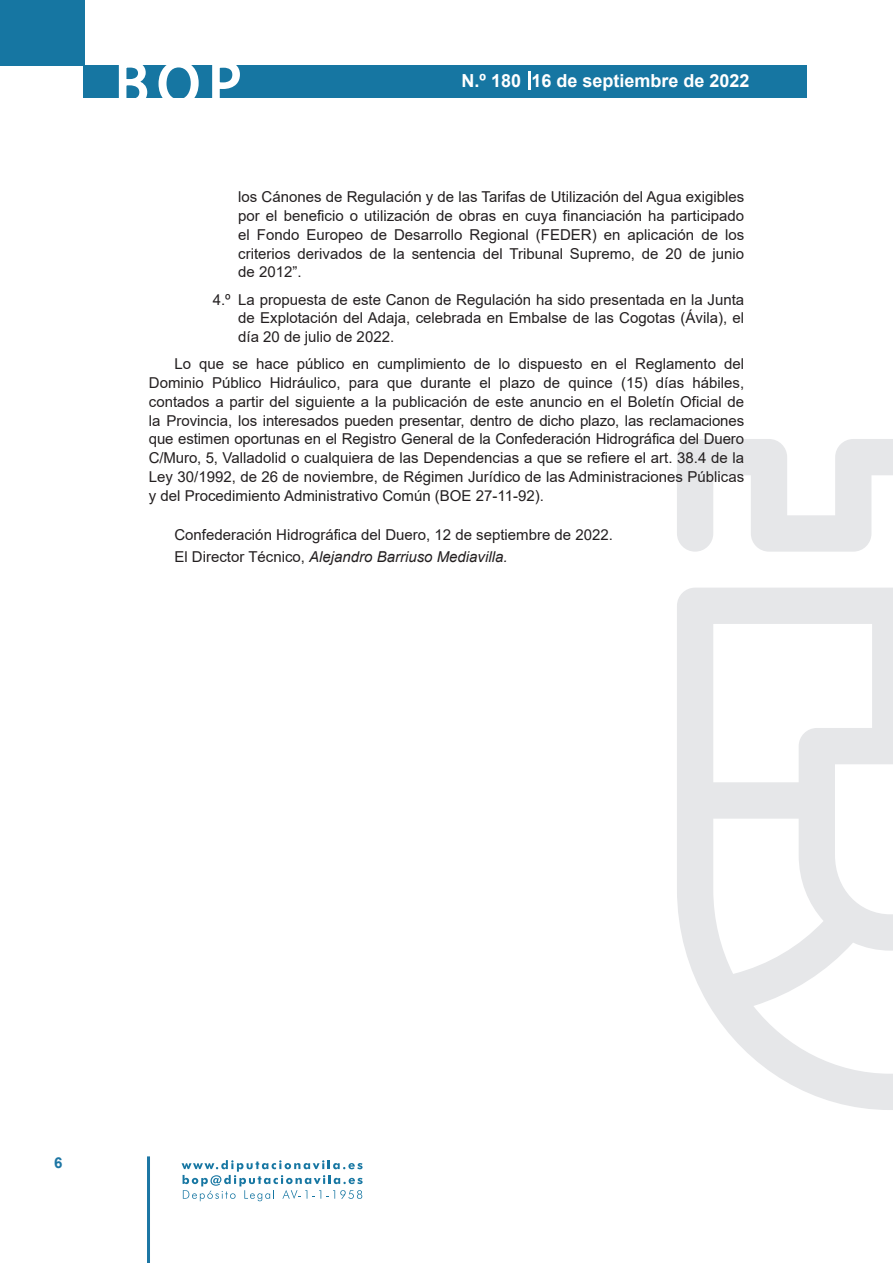
<style>
.page{position:relative;width:893px;height:1263px;background:#fff}
.page>*{position:absolute;margin:0;border:0;box-sizing:border-box;transform-origin:0 0}
.t1{font:500 61.5px "Avant Garde";color:#fff}
.t2{font:700 18px "Arial";color:#fff}
.t3{font:15px/18.8px "Arial";color:#231f20;text-align:justify}
.t4{font:700 15px "Arial";color:#1d76a4}
.s1{font-style:italic}
</style>
<div class="page">
<div style="left:0;top:0;width:85px;height:65px;background:#1676a2"></div>
<div style="left:84px;top:65px;width:723px;height:33px;background:#1676a2"></div>
<svg style="left:118px;top:65px;width:30px;height:33px"></svg>
<svg style="left:158px;top:65px;width:41px;height:33px"></svg>
<svg style="left:212px;top:65px;width:28px;height:33px"></svg>
<svg style="left:182px;top:1160px;width:181px;height:41px"></svg>
<hr style="left:147px;top:1156px;width:3px;height:107px;background:#1d76a4">
<svg style="left:529px;top:71px;width:2px;height:19px"></svg>
<svg style="left:677px;top:439px;width:216px;height:671px"></svg>
<h1 class="t1" style="left:115px;top:46px;width:128px">BOP</h1>
<p class="t2" style="left:462px;top:68px;width:289px">N.º 180 16 de septiembre de 2022</p>
<p class="t3" style="left:238px;top:188px;width:507px">los Cánones de Regulación y de las Tarifas de Utilización del Agua exigibles por el beneficio o utilización de obras en cuya financiación ha participado el Fondo Europeo de Desarrollo Regional (FEDER) en aplicación de los criterios derivados de la sentencia del Tribunal Supremo, de 20 de junio de 2012”.</p>
<p class="t3" style="left:238px;top:290px;width:508px;text-indent:-26px">4.º La propuesta de este Canon de Regulación ha sido presentada en la Junta de Explotación del Adaja, celebrada en Embalse de las Cogotas (Ávila), el día 20 de julio de 2022.</p>
<p class="t3" style="left:149px;top:355px;width:597px;text-indent:26px">Lo que se hace público en cumplimiento de lo dispuesto en el Reglamento del Dominio Público Hidráulico, para que durante el plazo de quince (15) días hábiles, contados a partir del siguiente a la publicación de este anuncio en el Boletín Oficial de la Provincia, los interesados pueden presentar, dentro de dicho plazo, las reclamaciones que estimen oportunas en el Registro General de la Confederación Hidrográfica del Duero C/Muro, 5, Valladolid o cualquiera de las Dependencias a que se refiere el art. 38.4 de la Ley 30/1992, de 26 de noviembre, de Régimen Jurídico de las Administraciones Públicas y del Procedimiento Administrativo Común (BOE 27-11-92).</p>
<p class="t3" style="left:174px;top:523px;width:440px;line-height:22.2px">Confederación Hidrográfica del Duero, 12 de septiembre de 2022.<br>El Director Técnico, <span class="s1">Alejandro Barriuso Mediavilla.</span></p>
<p class="t4" style="left:54px;top:1152px;width:10px">6</p>
</div>
